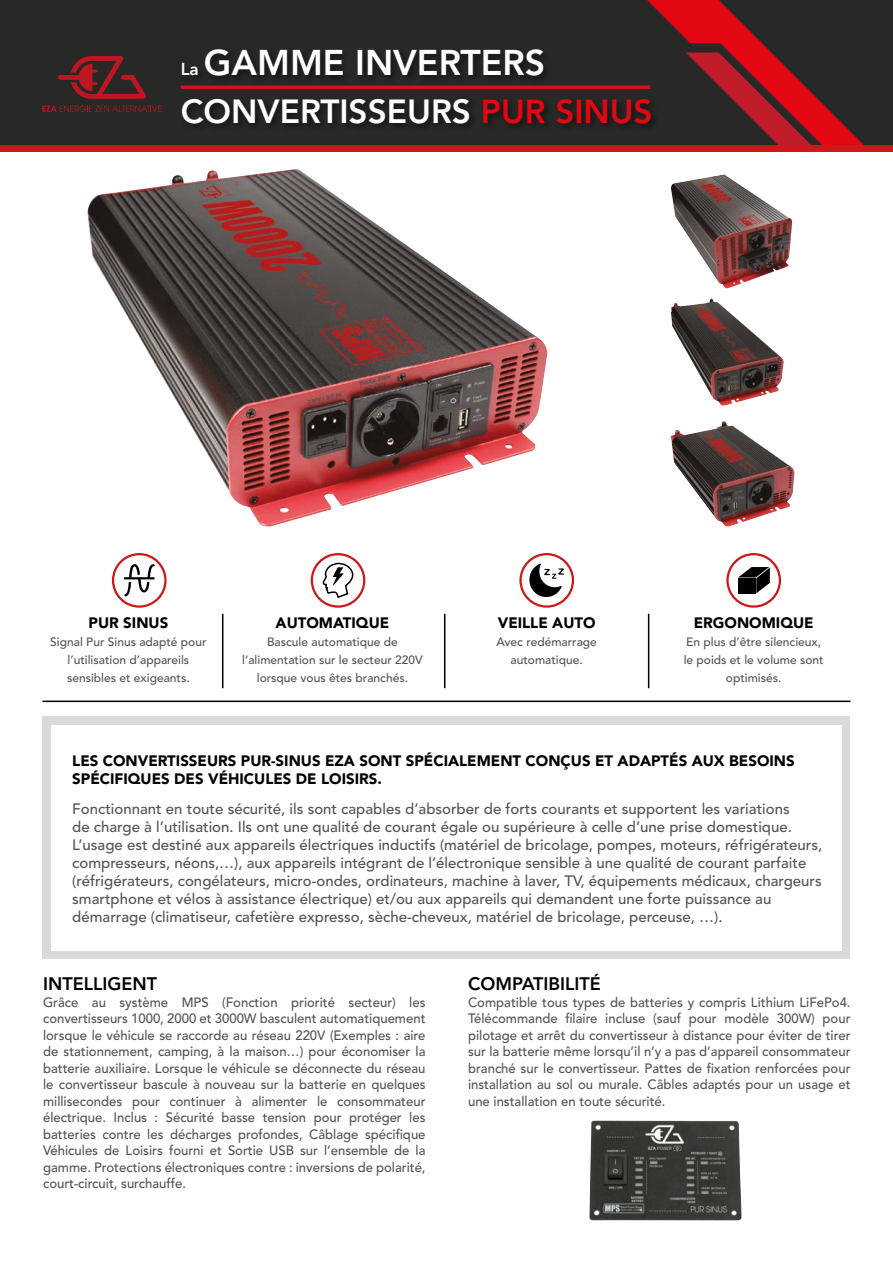
<style>
.page{position:relative;width:893px;height:1263px;background:#fff}
.page>*{position:absolute;margin:0;border:0;box-sizing:border-box;transform-origin:0 0}
.t1{font:800 35.55px "Avenir LT Std";color:#fff}
.t2{font:800 33.15px "Avenir LT Std";color:#fff}
.t3{font:800 18px "Avenir LT Std";color:#020203}
.t4{font:500 15px/18px "Avenir LT Std";color:#505456}
.t5{font:900 15px/18px "Avenir LT Std";color:#000}
.t6{font:500 13.5px/16.5px "Avenir LT Std";color:#505456;text-align:justify}
.t7{font:500 12px/18px "Avenir LT Std";color:#505456;text-align:center}
.s1{font-size:17.25px}
.s2{font-size:33px;color:#e30613}
</style>
<div class="page">
<div style="left:0;top:0;width:893px;height:152px;background:#282827"></div>
<svg style="left:647px;top:0;width:217px;height:145px"></svg>
<div style="left:0;top:145px;width:893px;height:7px;background:#cd1719"></div>
<div style="left:180px;top:47px;width:480px;height:85px;background:#242423"></div>
<hr style="left:181px;top:86px;width:469px;height:3px;background:#cd1719">
<div style="left:43px;top:716px;width:807px;height:243px;background:#dadada"></div>
<div style="left:51px;top:725px;width:791px;height:225px;background:#fff"></div>
<div style="left:112px;top:553px;width:55px;height:55px;border:2px solid #cd1719;border-radius:50%"></div>
<svg style="left:124px;top:564px;width:31px;height:32px"></svg>
<div style="left:519px;top:553px;width:55px;height:55px;border:2px solid #cd1719;border-radius:50%"></div>
<svg style="left:529px;top:564px;width:35px;height:33px"></svg>
<div style="left:311px;top:553px;width:54px;height:55px;border:2px solid #cd1719;border-radius:50%"></div>
<svg style="left:321px;top:561px;width:35px;height:38px"></svg>
<div style="left:726px;top:553px;width:55px;height:55px;border:2px solid #cd1719;border-radius:50%"></div>
<div style="left:738px;top:578px;width:17px;height:16px;background:#000"></div>
<svg style="left:738px;top:567px;width:32px;height:26px"></svg>
<hr style="left:222px;top:614px;width:1px;height:74px;background:#000">
<hr style="left:444px;top:614px;width:1px;height:74px;background:#000">
<hr style="left:648px;top:614px;width:1px;height:74px;background:#000">
<hr style="left:43px;top:701px;width:807px;height:1px;background:#000">
<img style="left:671px;top:174px;width:121px;height:114px">
<img style="left:87px;top:169px;width:460px;height:358px">
<img style="left:671px;top:299px;width:113px;height:107px">
<img style="left:671px;top:421px;width:123px;height:106px">
<img style="left:589px;top:1120px;width:153px;height:100px">
<svg style="left:43px;top:106px;width:119px;height:6px"></svg>
<svg style="left:58px;top:56px;width:88px;height:43px"></svg>
<h1 class="t1" style="left:181px;top:42px;width:366px"><span class="s1">La</span> GAMME INVERTERS</h1>
<h2 class="t2" style="left:181px;top:92px;width:473px">CONVERTISSEURS <span class="s2">PUR SINUS</span></h2>
<p class="t5" style="left:89px;top:614px;width:81px">PUR SINUS</p>
<p class="t7" style="left:50px;top:633px;width:158px">Signal Pur Sinus adapté pour l’utilisation d’appareils sensibles et exigeants.</p>
<p class="t5" style="left:276px;top:614px;width:115px">AUTOMATIQUE</p>
<p class="t7" style="left:242px;top:633px;width:182px">Bascule automatique de l’alimentation sur le secteur 220V lorsque vous êtes branchés.</p>
<p class="t5" style="left:498px;top:614px;width:99px">VEILLE AUTO</p>
<p class="t7" style="left:496px;top:633px;width:102px">Avec redémarrage automatique.</p>
<p class="t5" style="left:694px;top:614px;width:121px">ERGONOMIQUE</p>
<p class="t7" style="left:684px;top:633px;width:142px">En plus d’être silencieux, le poids et le volume sont optimisés.</p>
<p class="t5" style="left:72px;top:751px;width:724px">LES CONVERTISSEURS PUR-SINUS EZA SONT SPÉCIALEMENT CONÇUS ET ADAPTÉS AUX BESOINS<br>SPÉCIFIQUES DES VÉHICULES DE LOISIRS.</p>
<p class="t4" style="left:72px;top:800px;width:751px">Fonctionnant en toute sécurité, ils sont capables d’absorber de forts courants et supportent les variations<br>de charge à l’utilisation. Ils ont une qualité de courant égale ou supérieure à celle d’une prise domestique.<br>L’usage est destiné aux appareils électriques inductifs (matériel de bricolage, pompes, moteurs, réfrigérateurs, compresseurs, néons,…), aux appareils intégrant de l’électronique sensible à une qualité de courant parfaite (réfrigérateurs, congélateurs, micro-ondes, ordinateurs, machine à laver, TV, équipements médicaux, chargeurs smartphone et vélos à assistance électrique) et/ou aux appareils qui demandent une forte puissance au démarrage (climatiseur, cafetière expresso, sèche-cheveux, matériel de bricolage, perceuse, …).</p>
<h3 class="t3" style="left:43px;top:973px;width:116px">INTELLIGENT</h3>
<p class="t6" style="left:43px;top:994px;width:384px">Grâce au système MPS (Fonction priorité secteur) les convertisseurs 1000, 2000 et 3000W basculent automatiquement lorsque le véhicule se raccorde au réseau 220V (Exemples : aire de stationnement, camping, à la maison…) pour économiser la batterie auxiliaire. Lorsque le véhicule se déconnecte du réseau le convertisseur bascule à nouveau sur la batterie en quelques millisecondes pour continuer à alimenter le consommateur électrique. Inclus : Sécurité basse tension pour protéger les batteries contre les décharges profondes, Câblage spécifique Véhicules de Loisirs fourni et Sortie USB sur l’ensemble de la gamme. Protections électroniques contre : inversions de polarité, court-circuit, surchauffe.</p>
<h3 class="t3" style="left:468px;top:973px;width:134px">COMPATIBILITÉ</h3>
<p class="t6" style="left:468px;top:994px;width:384px">Compatible tous types de batteries y compris Lithium LiFePo4.<br>Télécommande filaire incluse (sauf pour modèle 300W) pour pilotage et arrêt du convertisseur à distance pour éviter de tirer sur la batterie même lorsqu’il n’y a pas d’appareil consommateur branché sur le convertisseur. Pattes de fixation renforcées pour installation au sol ou murale. Câbles adaptés pour un usage et une installation en toute sécurité.</p>
</div>
